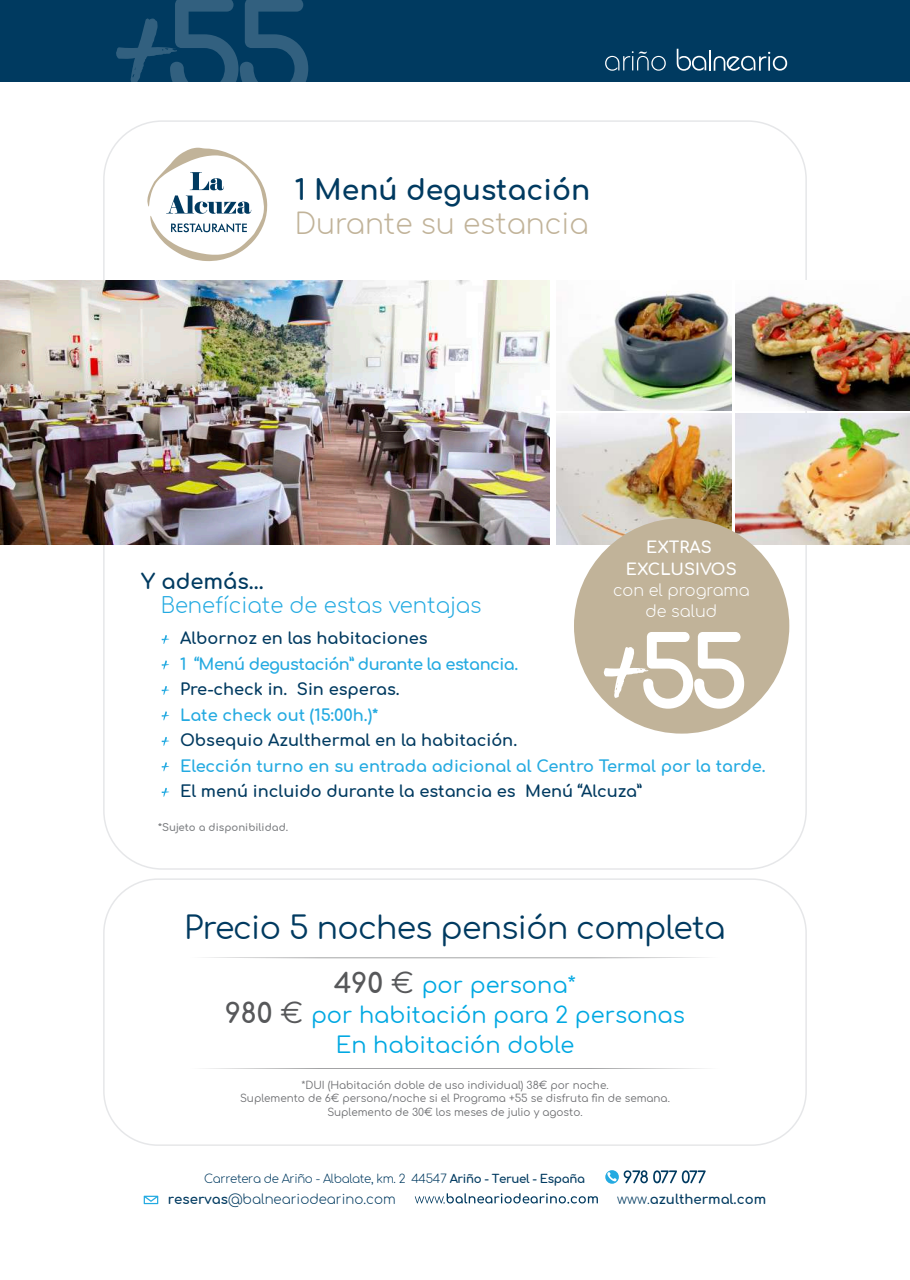
<style>
.page{position:relative;width:910px;height:1280px;background:#fff}
.page>*{position:absolute;margin:0;border:0;box-sizing:border-box;transform-origin:0 0}
.t1{font:31.5px "Comfortaa";letter-spacing:-.02em;color:#003a60}
.t2{font:300 28.2px "Comfortaa";color:#c1b399}
.t3{font:700 28.2px "Comfortaa";color:#003a60}
.t4{font:22.5px/30px "Comfortaa";color:#00a8e2;text-align:center}
.t5{font:300 21.3px "Comfortaa";color:#24aae1}
.t6{font:700 21px "Comfortaa";color:#003a60}
.t7{font:700 16.2px "Comfortaa";color:#003a60}
.t8{font:700 16.2px "Comfortaa";color:#24aae1}
.t9{font:700 16.2px "Comfortaa";letter-spacing:-.03em;color:#24aae1}
.t10{font:300 16.05px/21.5px "Comfortaa";color:#fff;text-align:center}
.t11{font:700 16.05px/21.5px "Comfortaa";color:#fff;text-align:center}
.t12{font:300 13.35px "Comfortaa";color:#003a60}
.t13{font:700 13.35px "Comfortaa";color:#003a60}
.t14{font:300 11.85px "Comfortaa";letter-spacing:-.03em;color:#003a60}
.t15{font:10.65px/13.5px "Comfortaa";color:#6c6d70;text-align:center}
.t16{font:700 10.2px "Comfortaa";color:#808285}
.s1{font-weight:700;font-size:27.3px;color:#57585a}
.s2{font-size:27.3px;color:#57585a}
.s3{font-weight:700}
.s4{font-weight:300}
</style>
<div class="page">
<div style="left:0;top:0;width:910px;height:82px;background:#003a60"></div>
<hr style="left:709px;top:50px;width:2px;height:21px;background:#fff">
<svg style="left:605px;top:51px;width:61px;height:20px"></svg>
<svg style="left:677px;top:49px;width:29px;height:22px"></svg>
<svg style="left:714px;top:52px;width:73px;height:19px"></svg>
<svg style="left:116px;top:0;width:192px;height:82px"></svg>
<svg style="left:605px;top:1170px;width:101px;height:14px"></svg>
<svg style="left:162px;top:635px;width:7px;height:9px"></svg>
<svg style="left:162px;top:660px;width:7px;height:9px"></svg>
<svg style="left:162px;top:686px;width:7px;height:9px"></svg>
<svg style="left:162px;top:711px;width:7px;height:9px"></svg>
<svg style="left:162px;top:737px;width:7px;height:9px"></svg>
<svg style="left:162px;top:762px;width:7px;height:9px"></svg>
<svg style="left:162px;top:788px;width:7px;height:9px"></svg>
<svg style="left:415px;top:1193px;width:183px;height:11px"></svg>
<svg style="left:144px;top:1196px;width:14px;height:8px"></svg>
<img style="left:566px;top:291px;width:166px;height:120px">
<img style="left:735px;top:296px;width:175px;height:115px">
<img style="left:557px;top:414px;width:175px;height:131px">
<img style="left:735px;top:414px;width:175px;height:131px">
<img style="left:0;top:280px;width:549px;height:265px">
<svg style="left:147px;top:148px;width:121px;height:113px"></svg>
<div style="left:574px;top:518px;width:215px;height:216px;background:#c1b399;border-radius:50%"></div>
<svg style="left:604px;top:632px;width:140px;height:77px"></svg>
<svg style="left:205px;top:957px;width:500px;height:1px"></svg>
<svg style="left:205px;top:1068px;width:500px;height:1px"></svg>
<div style="left:103px;top:878px;width:704px;height:268px;border:2px solid #e6e7e9;border-radius:54px"></div>
<h2 class="t3" style="left:295px;top:164px;width:297px">1 Menú degustación</h2>
<h2 class="t2" style="left:295px;top:198px;width:295px">Durante su estancia</h2>
<h3 class="t6" style="left:141px;top:562px;width:124px">Y además...</h3>
<h3 class="t5" style="left:161px;top:585px;width:322px">Benefíciate de estas ventajas</h3>
<h3 class="t11" style="left:626px;top:534px;width:112px">EXTRAS<br>EXCLUSIVOS</h3>
<h3 class="t10" style="left:613px;top:577px;width:138px">con el programa de salud</h3>
<h3 class="t7" style="left:180px;top:624px;width:249px">Albornoz en las habitaciones</h3>
<h3 class="t9" style="left:180px;top:649px;width:340px">1 “Menú degustación” durante la estancia.</h3>
<h3 class="t7" style="left:180px;top:674px;width:221px">Pre-check in. Sin esperas.</h3>
<h3 class="t8" style="left:180px;top:700px;width:200px">Late check out (15:00h.)*</h3>
<h3 class="t7" style="left:180px;top:725px;width:339px">Obsequio Azulthermal en la habitación.</h3>
<h3 class="t8" style="left:180px;top:751px;width:587px">Elección turno en su entrada adicional al Centro Termal por la tarde.</h3>
<h3 class="t7" style="left:180px;top:776px;width:463px">El menú incluido durante la estancia es Menú “Alcuza”</h3>
<p class="t16" style="left:158px;top:818px;width:131px">*Sujeto a disponibilidad.</p>
<h1 class="t1" style="left:184px;top:899px;width:543px">Precio 5 noches pensión completa</h1>
<h3 class="t4" style="left:225px;top:967px;width:461px"><span class="s1">490</span> <span class="s2">€</span> por persona*<br><span class="s1">980</span> <span class="s2">€</span> por habitación para 2 personas<br>En habitación doble</h3>
<p class="t15" style="left:240px;top:1076px;width:431px">*DUI (Habitación doble de uso individual) 38€ por noche.<br>Suplemento de 6€ persona/noche si el Programa +55 se disfruta fin de semana.<br>Suplemento de 30€ los meses de julio y agosto.</p>
<p class="t14" style="left:204px;top:1168px;width:382px">Carretera de Ariño - Albalate, km. 2 44547 <span class="s3">Ariño - Teruel - España</span></p>
<p class="t12" style="left:168px;top:1186px;width:229px"><span class="s3">reservas</span>@balneariodearino.com</p>
<p class="t13" style="left:617px;top:1186px;width:151px"><span class="s4">www.</span>azulthermal.com</p>
</div>
